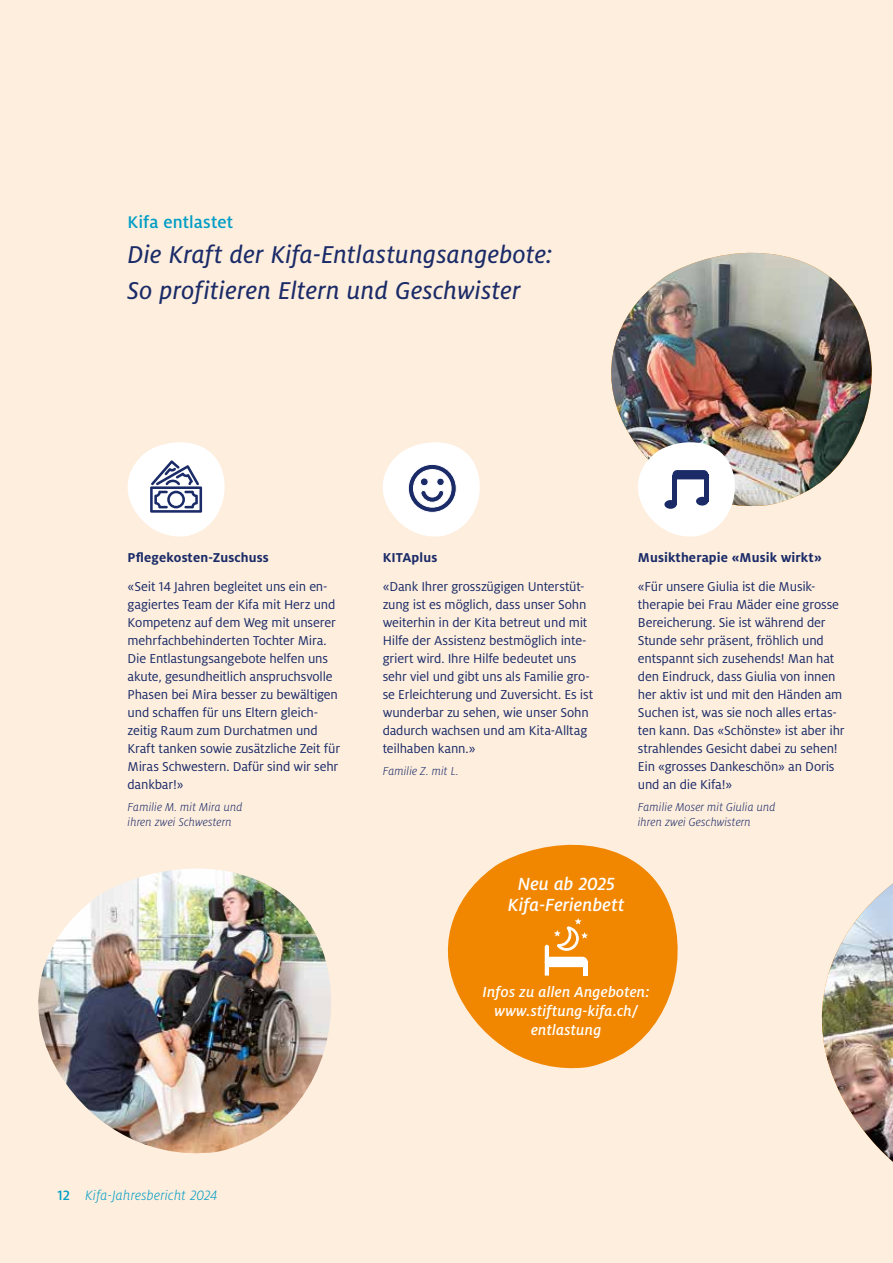
<style>
.page{position:relative;width:893px;height:1263px;background:#feeede}
.page>*{position:absolute;margin:0;border:0;box-sizing:border-box;transform-origin:0 0}
.t1{font:27px/35.7px "Milo Pro Text Ita";letter-spacing:.01em;color:#1a2b68}
.t2{font:italic 500 19.5px/21px "Milo Pro";letter-spacing:.005em;color:#fff;text-align:center}
.t3{font:500 18.75px "Milo Pro";letter-spacing:.005em;color:#009dc5}
.t4{font:italic 500 16.2px/18.8px "Milo Pro";letter-spacing:.01em;color:#fff;text-align:center}
.t5{font:italic 300 15px "Milo Pro";letter-spacing:.015em;color:#009dc5}
.t6{font:14.25px/18px "Milo Pro";letter-spacing:-.01em;color:#1a2b68}
.t7{font:700 14.25px "Milo Pro";letter-spacing:.005em;color:#1a2b68}
.t8{font:italic 300 12.75px/15px "Milo Pro";letter-spacing:.005em;color:#1a2b68}
.s1{font-weight:500;font-style:normal}
</style>
<div class="page">
<svg style="left:383px;top:442px;width:97px;height:95px"></svg>
<img style="left:38px;top:868px;width:293px;height:286px">
<img style="left:821px;top:883px;width:72px;height:279px">
<img style="left:611px;top:253px;width:261px;height:254px">
<svg style="left:447px;top:844px;width:231px;height:225px;fill:#f18700"></svg>
<img style="left:632px;top:437px;width:109px;height:100px">
<svg style="left:127px;top:442px;width:98px;height:95px"></svg>
<div style="left:672px;top:470px;width:36px;height:9px;background:#1a2b68;border-radius:5px"></div>
<div style="left:672px;top:475px;width:5px;height:30px;background:#1a2b68"></div>
<hr style="left:704px;top:474px;width:4px;height:27px;background:#1a2b68">
<div style="left:664px;top:500px;width:13px;height:9px;background:#1a2b68;border-radius:50%"></div>
<div style="left:696px;top:497px;width:12px;height:9px;background:#1a2b68;border-radius:50%"></div>
<svg style="left:545px;top:918px;width:43px;height:115px;background:#f39a28"></svg>
<h3 class="t3" style="left:128px;top:211px;width:107px">Kifa entlastet</h3>
<h1 class="t1" style="left:128px;top:237px;width:427px">Die Kraft der Kifa-Entlastungsangebote:<br>So profitieren Eltern und Geschwister</h1>
<p class="t7" style="left:128px;top:550px;width:143px">Pflegekosten-Zuschuss</p>
<p class="t6" style="left:128px;top:577px;width:214px">«Seit 14 Jahren begleitet uns ein en&shy;gagiertes Team der Kifa mit Herz und Kompetenz auf dem Weg mit unserer mehrfachbehinderten Tochter Mira.<br>Die Entlastungsangebote helfen uns akute, gesundheitlich anspruchsvolle Phasen bei Mira besser zu bewältigen und schaffen für uns Eltern gleich&shy;zeitig Raum zum Durchatmen und Kraft tanken sowie zusätzliche Zeit für Miras Schwestern. Dafür sind wir sehr dankbar!»</p>
<p class="t8" style="left:128px;top:800px;width:116px">Familie M. mit Mira und ihren zwei Schwestern</p>
<p class="t7" style="left:383px;top:550px;width:56px">KITAplus</p>
<p class="t6" style="left:383px;top:577px;width:212px">«Dank Ihrer grosszügigen Unterstüt&shy;zung ist es möglich, dass unser Sohn weiterhin in der Kita betreut und mit Hilfe der Assistenz bestmöglich inte&shy;griert wird. Ihre Hilfe bedeutet uns sehr viel und gibt uns als Familie gro&shy;se Erleichterung und Zuversicht. Es ist wunderbar zu sehen, wie unser Sohn dadurch wachsen und am Kita-Alltag teilhaben kann.»</p>
<p class="t8" style="left:383px;top:764px;width:77px">Familie Z. mit L.</p>
<p class="t7" style="left:638px;top:550px;width:185px">Musiktherapie «Musik wirkt»</p>
<p class="t6" style="left:638px;top:577px;width:208px">«Für unsere Giulia ist die Musik&shy;therapie bei Frau Mäder eine grosse Bereicherung. Sie ist während der Stunde sehr präsent, fröhlich und entspannt sich zusehends! Man hat den Eindruck, dass Giulia von innen her aktiv ist und mit den Händen am Suchen ist, was sie noch alles ertas&shy;ten kann. Das «Schönste» ist aber ihr strahlendes Gesicht dabei zu sehen!<br>Ein «grosses Dankeschön» an Doris und an die Kifa!»</p>
<p class="t8" style="left:638px;top:800px;width:139px">Familie Moser mit Giulia und ihren zwei Geschwistern</p>
<h2 class="t2" style="left:508px;top:873px;width:118px">Neu ab 2025<br>Kifa-Ferienbett</h2>
<p class="t5" style="left:58px;top:1187px;width:162px"><span class="s1">12</span> Kifa-Jahresbericht 2024</p>
<p class="t4" style="left:483px;top:983px;width:169px">Infos zu allen Angeboten: www.stiftung-kifa.ch/ entlastung</p>
</div>
